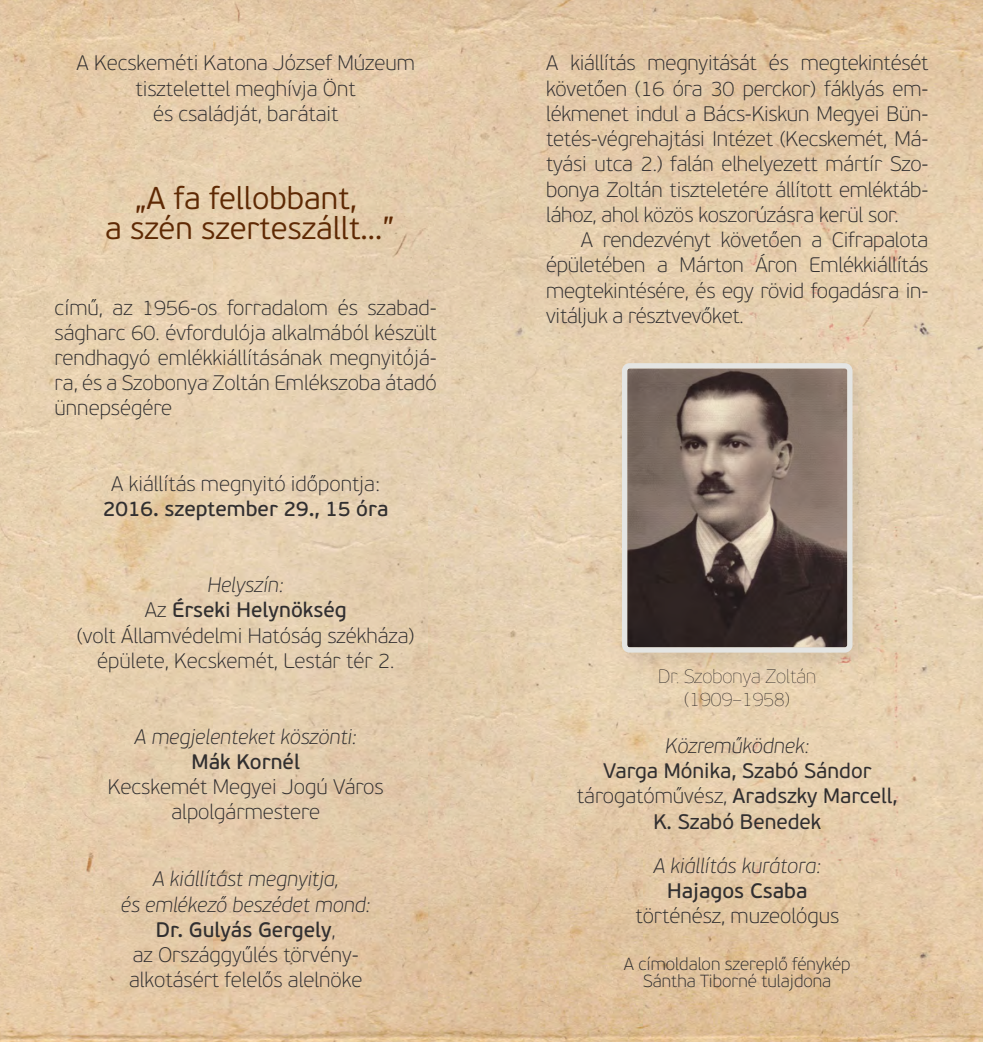
<style>
.page{position:relative;width:983px;height:1042px;background:#fff}
.page>*{position:absolute;margin:0;border:0;box-sizing:border-box;transform-origin:0 0}
.t1{font:300 31.5px/29.8px "PF Beau Sans Pro";color:#5e2904;text-align:center}
.t2{font:100 21px/25.2px "PF Beau Sans Pro";color:#312f30;text-align:center}
.t3{font:italic 100 21px/25.2px "PF Beau Sans Pro";color:#312f30;text-align:center}
.t4{font:21px "PF Beau Sans Pro Bbook";color:#312f30}
.t5{font:21px/25.2px "PF Beau Sans Pro";color:#312f30;text-align:center}
.t6{font:19.25px/23.1px "PF Beau Sans Pro X Thin";color:#231f20;text-align:center}
.t7{font:100 17.5px/17.5px "PF Beau Sans Pro";color:#312f30;text-align:center}
.s1{font-family:"PF Beau Sans Pro";font-weight:100}
.s2{font-weight:100}
</style>
<div class="page">
<img style="left:0;top:0;width:982px;height:1042px">
<div style="left:612px;top:353px;width:263px;height:323px;background:#231f20;opacity:.1"></div>
<img style="left:627px;top:369px;width:219px;height:277px">
<div style="left:621px;top:363px;width:231px;height:289px;border:5px solid #e4e5e3;border-radius:5px"></div>
<p class="t2" style="left:77px;top:51px;width:340px">A Kecskeméti Katona József Múzeum tisztelettel meghívja Önt<br>és családját, barátait</p>
<h1 class="t1" style="left:105px;top:184px;width:291px">A„ fa fellobbant,<br>a szén szerteszállt...“</h1>
<p class="t2" style="left:55px;top:295px;width:50px">című,</p>
<p class="t2" style="left:113px;top:295px;width:21px">az</p>
<p class="t2" style="left:142px;top:295px;width:77px">1956-os</p>
<p class="t2" style="left:227px;top:295px;width:103px">forradalom</p>
<p class="t2" style="left:337px;top:295px;width:22px">és</p>
<p class="t2" style="left:367px;top:295px;width:71px">szabad-</p>
<p class="t2" style="left:55px;top:320px;width:383px">ságharc 60. évfordulója alkalmából készült</p>
<p class="t2" style="left:55px;top:345px;width:383px">rendhagyó emlékkiállításának megnyitójá-</p>
<p class="t2" style="left:55px;top:396px;width:119px">ünnepségére</p>
<p class="t2" style="left:55px;top:371px;width:383px">ra, és a Szobonya Zoltán Emlékszoba átadó</p>
<p class="t2" style="left:111px;top:472px;width:270px">A kiállítás megnyitó időpontja:</p>
<p class="t4" style="left:103px;top:497px;width:287px">2016. szeptember 29., 15 óra</p>
<p class="t3" style="left:207px;top:572px;width:78px">Helyszín:</p>
<p class="t4" style="left:145px;top:598px;width:203px"><span class="s1">Az</span> Érseki Helynökség</p>
<p class="t2" style="left:77px;top:623px;width:338px">(volt Államvédelmi Hatóság székháza( épülete, Kecskemét, Lestár tér 2.</p>
<p class="t3" style="left:134px;top:724px;width:224px">A megjelenteket köszönti:</p>
<p class="t4" style="left:191px;top:749px;width:110px">Mák Kornél</p>
<p class="t2" style="left:108px;top:774px;width:277px">Kecskemét Megyei Jogú Város alpolgármestere</p>
<p class="t3" style="left:121px;top:867px;width:251px">A kiállítást megnyitja,<br>és emlékező beszédet mond:</p>
<p class="t4" style="left:156px;top:917px;width:181px">Dr. Gulyás Gergely<span class="s1">,</span></p>
<p class="t2" style="left:129px;top:968px;width:235px">alkotásért felelős alelnöke</p>
<p class="t2" style="left:133px;top:942px;width:227px">az Országgyűlés törvény-</p>
<p class="t2" style="left:546px;top:51px;width:14px">A</p>
<p class="t2" style="left:570px;top:51px;width:67px">kiállítás</p>
<p class="t2" style="left:647px;top:51px;width:111px">megnyitását</p>
<p class="t2" style="left:768px;top:51px;width:21px">és</p>
<p class="t2" style="left:800px;top:51px;width:129px">megtekintését</p>
<p class="t2" style="left:546px;top:76px;width:383px">követően (16 óra 30 perckor) fáklyás em-</p>
<p class="t2" style="left:546px;top:101px;width:383px">lékmenet indul a Bács-Kiskun Megyei Bün-</p>
<p class="t2" style="left:546px;top:127px;width:383px">tetés-végrehajtási Intézet (Kecskemét, Má-</p>
<p class="t2" style="left:546px;top:152px;width:384px">tyási utca 2.) falán elhelyezett mártír Szo-</p>
<p class="t2" style="left:546px;top:177px;width:383px">bonya Zoltán tiszteletére állított emléktáb-</p>
<p class="t2" style="left:546px;top:202px;width:354px">lához, ahol közös koszorúzásra kerül sor.</p>
<p class="t2" style="left:580px;top:228px;width:14px">A</p>
<p class="t2" style="left:602px;top:228px;width:110px">rendezvényt</p>
<p class="t2" style="left:720px;top:228px;width:82px">követően</p>
<p class="t2" style="left:811px;top:228px;width:12px">a</p>
<p class="t2" style="left:831px;top:228px;width:98px">Cifrapalota</p>
<p class="t2" style="left:755px;top:253px;width:44px">Áron</p>
<p class="t2" style="left:546px;top:253px;width:101px">épületében</p>
<p class="t2" style="left:546px;top:303px;width:199px">vitáljuk a résztvevőket.</p>
<p class="t2" style="left:679px;top:253px;width:66px">Márton</p>
<p class="t2" style="left:809px;top:253px;width:121px">Emlékkiállítás</p>
<p class="t2" style="left:657px;top:253px;width:12px">a</p>
<p class="t2" style="left:546px;top:278px;width:384px">megtekintésére, és egy rövid fogadásra in-</p>
<p class="t6" style="left:658px;top:665px;width:159px">Dr. Szobonya Zoltán )1909–1958(</p>
<p class="t3" style="left:665px;top:733px;width:146px">Közreműködnek:</p>
<p class="t5" style="left:576px;top:758px;width:322px">Varga Mónika, Szabó Sándor <span class="s2">tárogatóművész,</span> Aradszky Marcell,<br>K. Szabó Benedek</p>
<p class="t3" style="left:653px;top:853px;width:169px">A kiállítás kurátora:</p>
<p class="t4" style="left:667px;top:879px;width:142px">Hajagos Csaba</p>
<p class="t2" style="left:635px;top:904px;width:205px">történész, muzeológus</p>
<p class="t7" style="left:623px;top:955px;width:228px">A címoldalon szereplő fénykép<br>Sántha Tiborné tulajdona</p>
</div>
